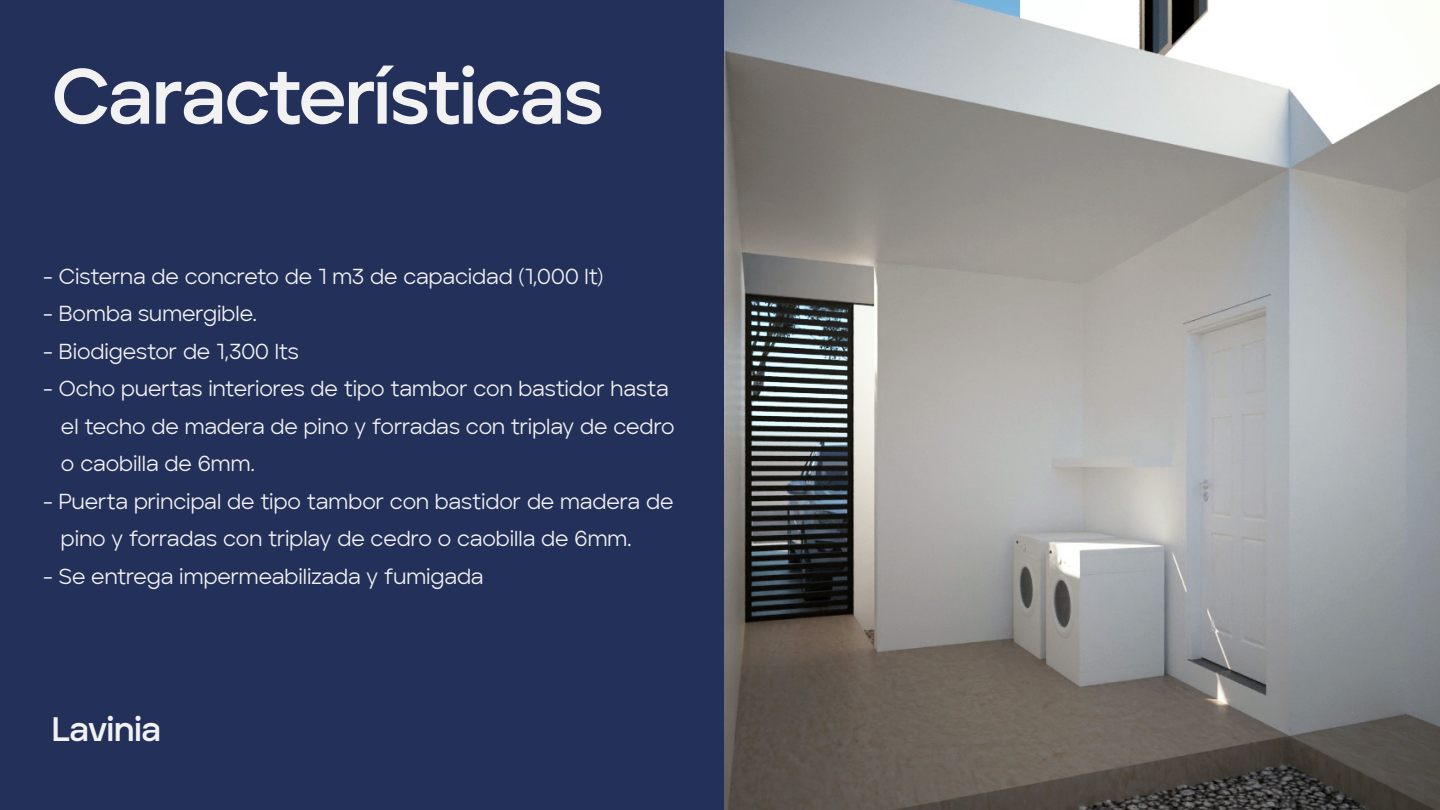
<style>
.page{position:relative;width:1440px;height:810px;background:#fff}
.page>*{position:absolute;margin:0;border:0;box-sizing:border-box;transform-origin:0 0}
.t1{font:700 78.38px "Aventa";letter-spacing:-.035em;color:#f2f2f2}
.t2{font:700 33.75px "Aventa";letter-spacing:-.025em;color:#f2f2f2}
.t3{font:21.6px/37.5px "Aventa";color:#f2f2f2}
</style>
<div class="page">
<div style="left:0;top:0;width:724px;height:810px;background:#233059"></div>
<img style="left:724px;top:0;width:716px;height:810px">
<h1 class="t1" style="left:52px;top:48px;width:553px">Características</h1>
<p class="t3" style="left:43px;top:257px;width:562px">- Cisterna de concreto de 1 m3 de capacidad (1,000 lt)</p>
<p class="t3" style="left:43px;top:295px;width:215px">- Bomba sumergible.</p>
<p class="t3" style="left:43px;top:332px;width:257px">- Biodigestor de 1,300 lts</p>
<p class="t3" style="left:61px;top:370px;width:615px;text-indent:-18px">- Ocho puertas interiores de tipo tambor con bastidor hasta el techo de madera de pino y forradas con triplay de cedro o caobilla de 6mm.</p>
<p class="t3" style="left:61px;top:482px;width:614px;text-indent:-18px">- Puerta principal de tipo tambor con bastidor de madera de pino y forradas con triplay de cedro o caobilla de 6mm.</p>
<p class="t3" style="left:43px;top:557px;width:442px">- Se entrega impermeabilizada y fumigada</p>
<h2 class="t2" style="left:52px;top:709px;width:111px">Lavinia</h2>
</div>
